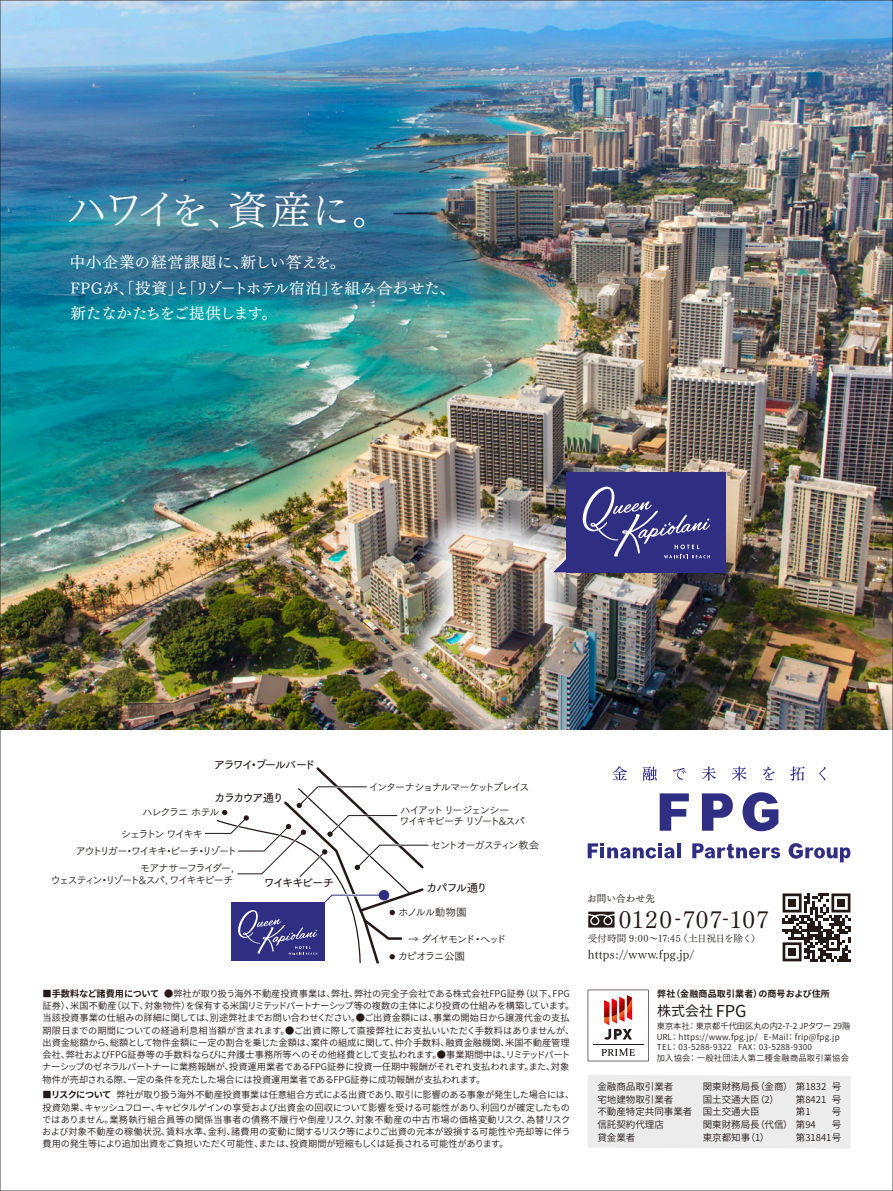
<style>
.page{position:relative;width:893px;height:1191px;background:#fff}
.page>*{position:absolute;margin:0;border:0;box-sizing:border-box;transform-origin:0 0}
.t1{font:42.6px "Tsuku Min Pr 6 N L";color:#fff}
.t2{font:24px "Tsuku Min Pr 6 N R";letter-spacing:.045em;color:#231916}
.t3{font:15.45px/25.7px "Tsuku Min Pr 6 N RB";letter-spacing:-.01em;color:#fff}
.t4{font:13.95px "Noto Sans CJ Kjp";color:#231916}
.t5{font:12.15px "Tsuku Min Pr 6 N R";letter-spacing:.02em;color:#231916}
.t6{font:11.25px "Tsuku Go Pr 5 D";letter-spacing:-.165em;color:#231916}
.t7{font:10.35px/11.6px "Tsuku Go Pr 5 R";letter-spacing:-.16em;color:#231916}
.t8{font:10.35px "Tsuku Go Pr 5 R";letter-spacing:-.19em;color:#231916}
.t9{font:10.35px "Tsuku Go Pr 5 R";letter-spacing:-.11em;color:#231916}
.t10{font:10.35px "Tsuku Go Pr 5 R";letter-spacing:-.07em;color:#231916}
.t11{font:9.6px "Tsuku Min Pr 6 N R";letter-spacing:-.025em;color:#231916}
.t12{font:9.6px "Tsuku Min Pr 6 N RB";letter-spacing:.015em;color:#231916}
.t13{font:600 9.45px "Noto Sans CJ Kjp";color:#231916}
.t14{font:600 9.15px/12.1px "Noto Sans CJ Kjp";letter-spacing:-.005em;color:#231916}
.t15{font:700 9px "Noto Sans CJ Kjp";letter-spacing:.02em;color:#231916}
.t16{font:600 8.25px/10.6px "Noto Sans CJ Kjp";letter-spacing:.025em;color:#231916}
.s1{font-family:"Tsuku Min Pr 6 N R";font-size:38.1px}
.s2{font-family:"Tsuku Min Pr 6 N R";font-size:33.15px}
.s3{font-family:"Tsuku Min Pr 6 N R";font-size:39.3px}
.s4{font-family:"Tsuku Min Pr 6 N R";font-size:38.55px}
.s5{font-family:"Tsuku Min Pr 6 N R";font-size:34.95px}
.s6{font-weight:700}
.s7{font-size:16.5px}
</style>
<div class="page">
<img style="left:0;top:0;width:893px;height:1191px">
<h1 class="t1" style="left:66px;top:171px;width:322px">ハワイ<span class="s1">を</span><span class="s2">、</span><span class="s3">資産</span><span class="s4">に</span><span class="s5">。</span></h1>
<h3 class="t3" style="left:70px;top:248px;width:387px">中小企業の経営課題に、新しい答えを。<br>FPGが、「投資」と「リゾートホテル宿泊」を組み合わせた、新たなかたちをご提供します。</h3>
<p class="t6" style="left:214px;top:755px;width:103px">アラワイ・ブールバード</p>
<p class="t6" style="left:214px;top:788px;width:71px">カラカウア通り</p>
<p class="t7" style="left:142px;top:806px;width:79px">ハレクラニ ホテル</p>
<p class="t8" style="left:121px;top:824px;width:84px">シェラトン ワイキキ</p>
<p class="t8" style="left:75px;top:842px;width:163px">アウトリガー・ワイキキ・ビーチ・リゾート</p>
<p class="t7" style="left:50px;top:862px;width:193px;text-indent:89px">モアナサーフライダー，ウェスティン・リゾート&amp;スパ，ワイキキビーチ</p>
<p class="t6" style="left:264px;top:873px;width:72px">ワイキキビーチ</p>
<p class="t7" style="left:368px;top:780px;width:163px">インターナショナルマーケットプレイス</p>
<p class="t7" style="left:399px;top:803px;width:127px">ハイアット リージェンシー<br>ワイキキビーチ リゾート&amp;スパ</p>
<p class="t7" style="left:430px;top:838px;width:110px">セントオーガスティン教会</p>
<p class="t6" style="left:426px;top:878px;width:63px">カパフル通り</p>
<p class="t10" style="left:398px;top:903px;width:70px">ホノルル動物園</p>
<p class="t8" style="left:408px;top:929px;width:100px">→ ダイヤモンド・ヘッド</p>
<p class="t9" style="left:398px;top:947px;width:69px">カピオラニ公園</p>
<p class="t14" style="left:42px;top:987px;width:534px"><span class="s6">■手数料など諸費用について</span> ●弊社が取り扱う海外不動産投資事業は、弊社、弊社の完全子会社である株式会社FPG証券（以下、FPG証券）、米国不動産（以下、対象物件）を保有する米国リミテッドパートナーシップ等の複数の主体により投資の仕組みを構築しています。当該投資事業の仕組みの詳細に関しては、別途弊社までお問い合わせください。●ご出資金額には、事業の開始日から譲渡代金の支払期限日までの期間についての経過利息相当額が含まれます。●ご出資に際して直接弊社にお支払いいただく手数料はありませんが、出資金総額から、総額として物件金額に一定の割合を乗じた金額は、案件の組成に関して、仲介手数料、融資金融機関、米国不動産管理会社、弊社およびFPG証券等の手数料ならびに弁護士事務所等へのその他経費として支払われます。●事業期間中は、リミテッドパートナーシップのゼネラルパートナーに業務報酬が、投資運用業者であるFPG証券に投資一任期中報酬がそれぞれ支払われます。また、対象物件が売却される際、一定の条件を充たした場合には投資運用業者であるFPG証券に成功報酬が支払われます。</p>
<p class="t14" style="left:42px;top:1089px;width:533px"><span class="s6">■リスクについて</span> 弊社が取り扱う海外不動産投資事業は任意組合方式による出資であり、取引に影響のある事象が発生した場合には、投資効果、キャッシュフロー、キャピタルゲインの享受および出資金の回収について影響を受ける可能性があり、利回りが確定したものではありません。業務執行組合員等の関係当事者の債務不履行や倒産リスク、対象不動産の中古市場の価格変動リスク、為替リスクおよび対象不動産の稼働状況、賃料水準、金利、諸費用の変動に関するリスク等によりご出資の元本が毀損する可能性や売却等に伴う費用の発生等により追加出資をご負担いただく可能性、または、投資期間が短縮もしくは延長される可能性があります。</p>
<p class="t12" style="left:587px;top:889px;width:69px">お問い合わせ先</p>
<h2 class="t2" style="left:619px;top:898px;width:152px">0120-707-107</h2>
<p class="t11" style="left:588px;top:929px;width:174px">受付時間 9:00～17:45（土日祝日を除く）</p>
<h3 class="t5" style="left:588px;top:943px;width:108px">https://www.fpg.jp/</h3>
<p class="t15" style="left:657px;top:988px;width:174px">弊社（金融商品取引業者）の商号および住所</p>
<h3 class="t4" style="left:657px;top:1002px;width:91px">株式会社 <span class="s7">FPG</span></h3>
<p class="t16" style="left:657px;top:1020px;width:195px">東京本社： 東京都千代田区丸の内2-7-2 JPタワー 29階URL： https://www.fpg.jp/ E-Mail： frip@fpg.jp TEL： 03-5288-9322 FAX： 03-5288-9300<br>加入協会： 一般社団法人第二種金融商品取引業協会</p>
<p class="t13" style="left:597px;top:1081px;width:78px">金融商品取引業者</p>
<p class="t13" style="left:703px;top:1081px;width:140px">関東財務局長（金商） 第1832 号</p>
<p class="t13" style="left:597px;top:1094px;width:78px">宅地建物取引業者</p>
<p class="t13" style="left:703px;top:1094px;width:78px">国土交通大臣（2）</p>
<p class="t13" style="left:796px;top:1094px;width:47px">第8421 号</p>
<p class="t13" style="left:597px;top:1106px;width:164px">不動産特定共同事業者 国土交通大臣</p>
<p class="t13" style="left:796px;top:1106px;width:16px">第1</p>
<p class="t13" style="left:832px;top:1106px;width:11px">号</p>
<p class="t13" style="left:597px;top:1119px;width:68px">信託契約代理店</p>
<p class="t13" style="left:703px;top:1119px;width:115px">関東財務局長（代信） 第94</p>
<p class="t13" style="left:832px;top:1119px;width:11px">号</p>
<p class="t13" style="left:597px;top:1132px;width:40px">貸金業者</p>
<p class="t13" style="left:703px;top:1132px;width:68px">東京都知事（1）</p>
<p class="t13" style="left:796px;top:1132px;width:47px">第31841 号</p>
</div>
